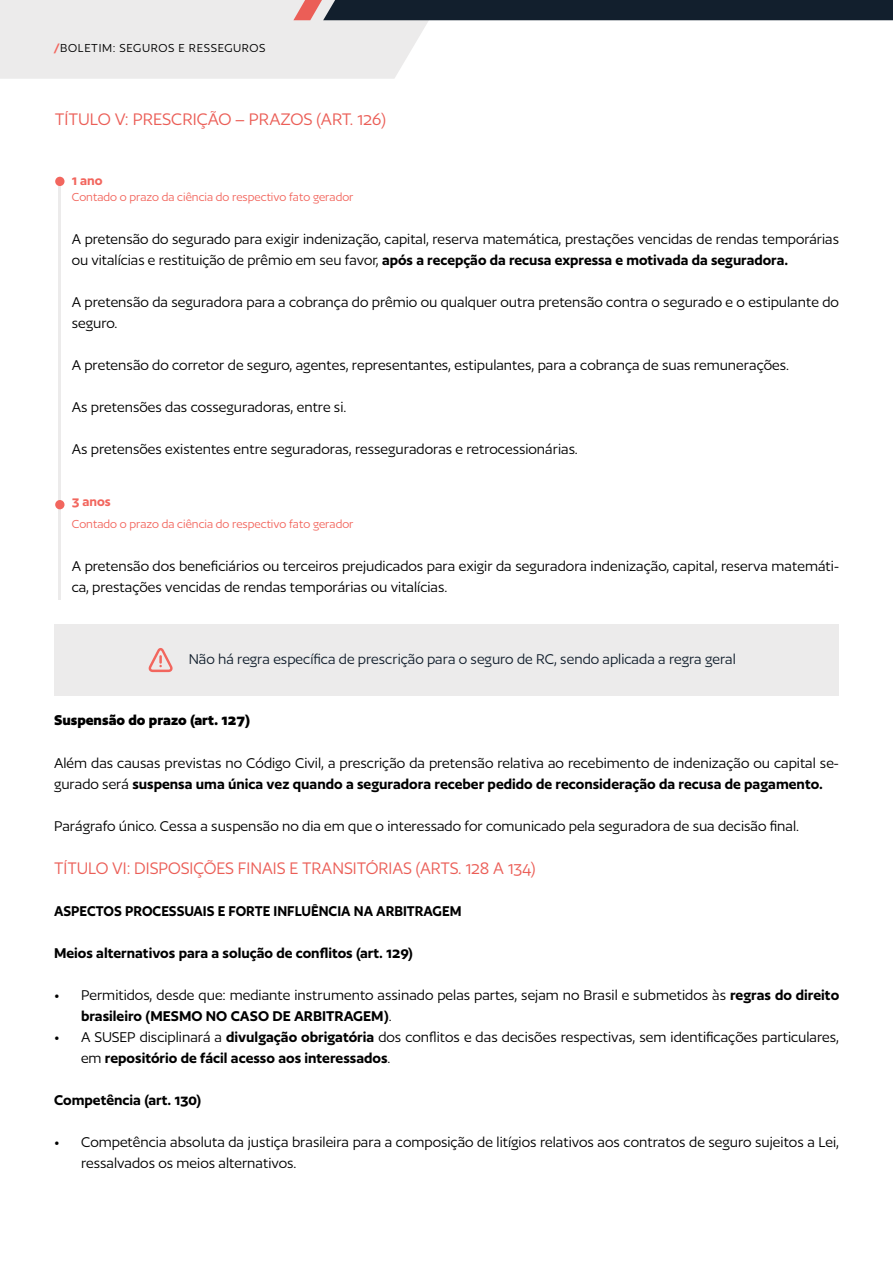
<style>
.page{position:relative;width:893px;height:1263px;background:#fff}
.page>*{position:absolute;margin:0;border:0;box-sizing:border-box;transform-origin:0 0}
.t1{font:19.5px "Author";color:#eb5e57}
.t2{font:16.5px/21px "Author";color:#000}
.t3{font:16.5px "Author";color:#121f2d}
.t4{font:600 16.5px "Author";color:#000}
.t5{font:600 16.5px "Author";color:#000;scale:.95 1}
.t6{font:700 16.5px "Author";color:#000}
.t7{font:600 15px "Author";color:#f2665e}
.t8{font:13.5px "Author";color:#f2665e}
.t9{font:13.5px "Author";letter-spacing:.05em;color:#000}
.s1{font-weight:700;color:#f2665e}
.s2{font-weight:600}
</style>
<div class="page">
<svg style="left:0;top:0;width:893px;height:79px"></svg>
<hr style="left:59px;top:182px;width:2px;height:418px;background:#ecebeb">
<div style="left:55px;top:177px;width:10px;height:9px;background:#f2665e;border-radius:50%"></div>
<div style="left:55px;top:500px;width:10px;height:9px;background:#f2665e;border-radius:50%"></div>
<div style="left:54px;top:624px;width:785px;height:72px;background:#ecebeb"></div>
<svg style="left:148px;top:648px;width:25px;height:24px"></svg>
<p class="t9" style="left:54px;top:42px;width:213px"><span class="s1">/</span>BOLETIM: SEGUROS E RESSEGUROS</p>
<p class="t1" style="left:55px;top:109px;width:333px">TÍTULO V: PRESCRIÇÃO – PRAZOS (ART. 126)</p>
<p class="t7" style="left:72px;top:172px;width:32px">1 ano</p>
<p class="t8" style="left:72px;top:190px;width:283px">Contado o prazo da ciência do respectivo fato gerador</p>
<p class="t2" style="left:72px;top:229px;width:769px">A pretensão do segurado para exigir indenização, capital, reserva matemática, prestações vencidas de rendas temporárias ou vitalícias e restituição de prêmio em seu favor, <span class="s2">após a recepção da recusa expressa e motivada da seguradora.</span></p>
<p class="t2" style="left:72px;top:292px;width:769px">A pretensão da seguradora para a cobrança do prêmio ou qualquer outra pretensão contra o segurado e o estipulante do seguro.</p>
<p class="t2" style="left:72px;top:355px;width:719px">A pretensão do corretor de seguro, agentes, representantes, estipulantes, para a cobrança de suas remunerações.</p>
<p class="t2" style="left:72px;top:397px;width:276px">As pretensões das cosseguradoras, entre si.</p>
<p class="t2" style="left:72px;top:439px;width:508px">As pretensões existentes entre seguradoras, resseguradoras e retrocessionárias.</p>
<p class="t7" style="left:72px;top:494px;width:41px">3 anos</p>
<p class="t8" style="left:72px;top:517px;width:283px">Contado o prazo da ciência do respectivo fato gerador</p>
<p class="t2" style="left:72px;top:556px;width:769px">A pretensão dos beneficiários ou terceiros prejudicados para exigir da seguradora indenização, capital, reserva matemáti&shy;ca, prestações vencidas de rendas temporárias ou vitalícias.</p>
<p class="t3" style="left:189px;top:650px;width:549px">Não há regra específica de prescrição para o seguro de RC, sendo aplicada a regra geral</p>
<p class="t6" style="left:54px;top:712px;width:198px">Suspensão do prazo (art. 127)</p>
<p class="t2" style="left:54px;top:752px;width:786px">Além das causas previstas no Código Civil, a prescrição da pretensão relativa ao recebimento de indenização ou capital se&shy;gurado será <span class="s2">suspensa uma única vez quando a seguradora receber pedido de reconsideração da recusa de pagamento.</span></p>
<p class="t2" style="left:54px;top:815px;width:747px">Parágrafo único. Cessa a suspensão no dia em que o interessado for comunicado pela seguradora de sua decisão final.</p>
<p class="t1" style="left:54px;top:858px;width:483px">TÍTULO VI: DISPOSIÇÕES FINAIS E TRANSITÓRIAS (ARTS. 128 A 134)</p>
<p class="t5" style="left:54px;top:902px;width:430px">ASPECTOS PROCESSUAIS E FORTE INFLUÊNCIA NA ARBITRAGEM</p>
<p class="t4" style="left:54px;top:944px;width:360px">Meios alternativos para a solução de conflitos (art. 129)</p>
<p class="t2" style="left:81px;top:984px;width:760px;text-indent:-27px">• Permitidos, desde que: mediante instrumento assinado pelas partes, sejam no Brasil e submetidos às <span class="s2">regras do direito brasileiro (MESMO NO CASO DE ARBITRAGEM)</span>.</p>
<p class="t2" style="left:81px;top:1026px;width:760px;text-indent:-27px">• A SUSEP disciplinará a <span class="s2">divulgação obrigatória</span> dos conflitos e das decisões respectivas, sem identificações particulares, em <span class="s2">repositório de fácil acesso aos interessados</span>.</p>
<p class="t4" style="left:54px;top:1091px;width:149px">Competência (art. 130)</p>
<p class="t2" style="left:81px;top:1131px;width:760px;text-indent:-27px">• Competência absoluta da justiça brasileira para a composição de litígios relativos aos contratos de seguro sujeitos a Lei, ressalvados os meios alternativos.</p>
</div>
